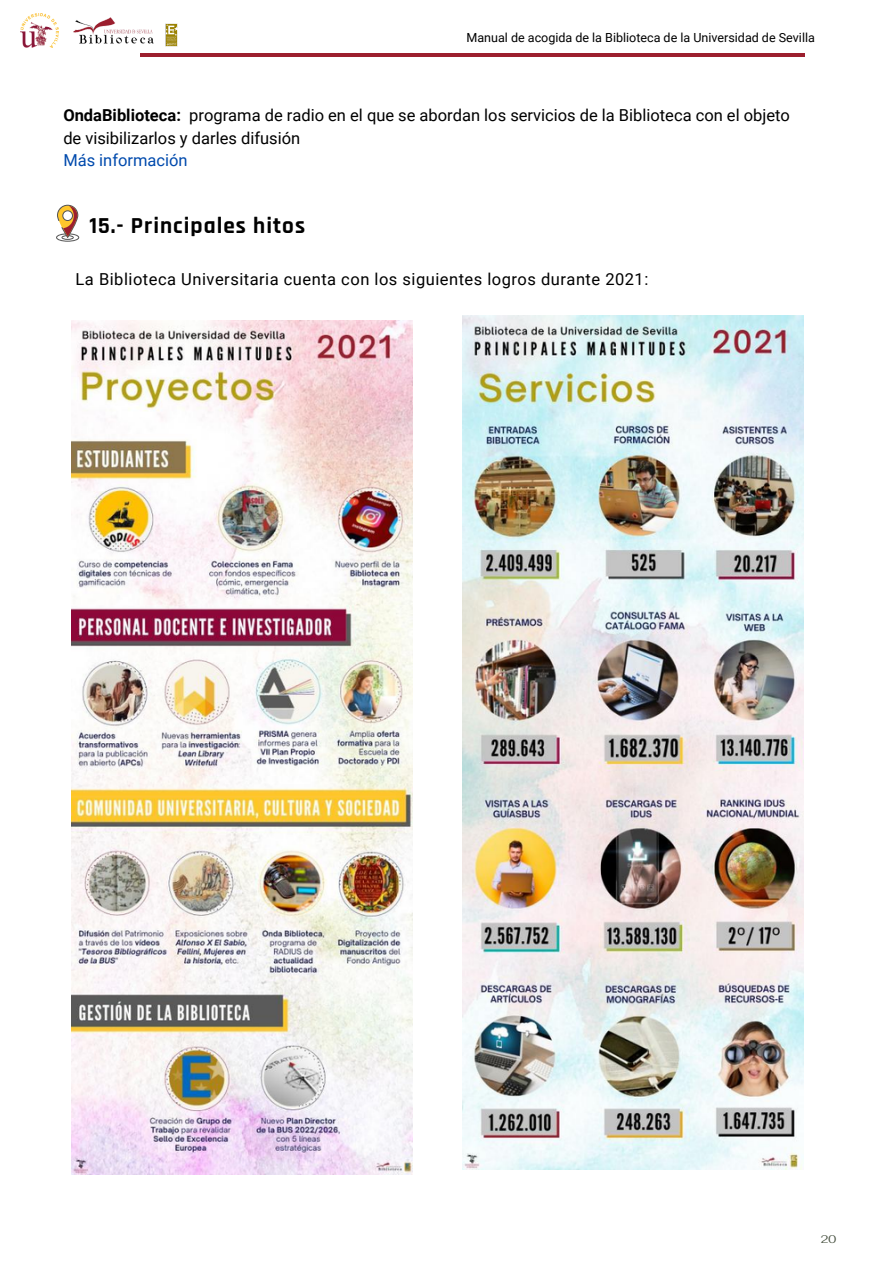
<style>
.page{position:relative;width:893px;height:1264px;background:#fff}
.page>*{position:absolute;margin:0;border:0;box-sizing:border-box;transform-origin:0 0}
.t1{font:700 23.1px "Rajdhani";letter-spacing:.045em;color:#000}
.t2{font:16.5px/22.5px "Roboto";color:#000}
.t3{font:16.5px "Roboto";letter-spacing:.03em;color:#000}
.t4{font:16.5px "Roboto";color:#004aad}
.t5{font:12.6px "Roboto";color:#000}
.t6{font:11.1px "Fahkwang";color:#485241}
.s1{font-weight:700}
</style>
<div class="page">
<svg style="left:56px;top:205px;width:23px;height:37px"></svg>
<hr style="left:140px;top:53px;width:664px;height:4px;background:#9c1f2e">
<img style="left:74px;top:17px;width:80px;height:27px">
<img style="left:20px;top:14px;width:39px;height:34px">
<img style="left:165px;top:23px;width:13px;height:24px">
<img style="left:71px;top:320px;width:341px;height:854px">
<img style="left:462px;top:315px;width:341px;height:854px">
<p class="t5" style="left:466px;top:30px;width:350px">Manual de acogida de la Biblioteca de la Universidad de Sevilla</p>
<p class="t2" style="left:63px;top:104px;width:728px"><span class="s1">OndaBiblioteca:</span> programa de radio en el que se abordan los servicios de la Biblioteca con el objeto de visibilizarlos y darles difusión</p>
<p class="t4" style="left:63px;top:151px;width:126px">Más información</p>
<p class="t1" style="left:89px;top:211px;width:217px">15.- Principales hitos</p>
<p class="t3" style="left:76px;top:269px;width:574px">La Biblioteca Universitaria cuenta con los siguientes logros durante 2021:</p>
<p class="t6" style="left:820px;top:1232px;width:17px">20</p>
</div>
